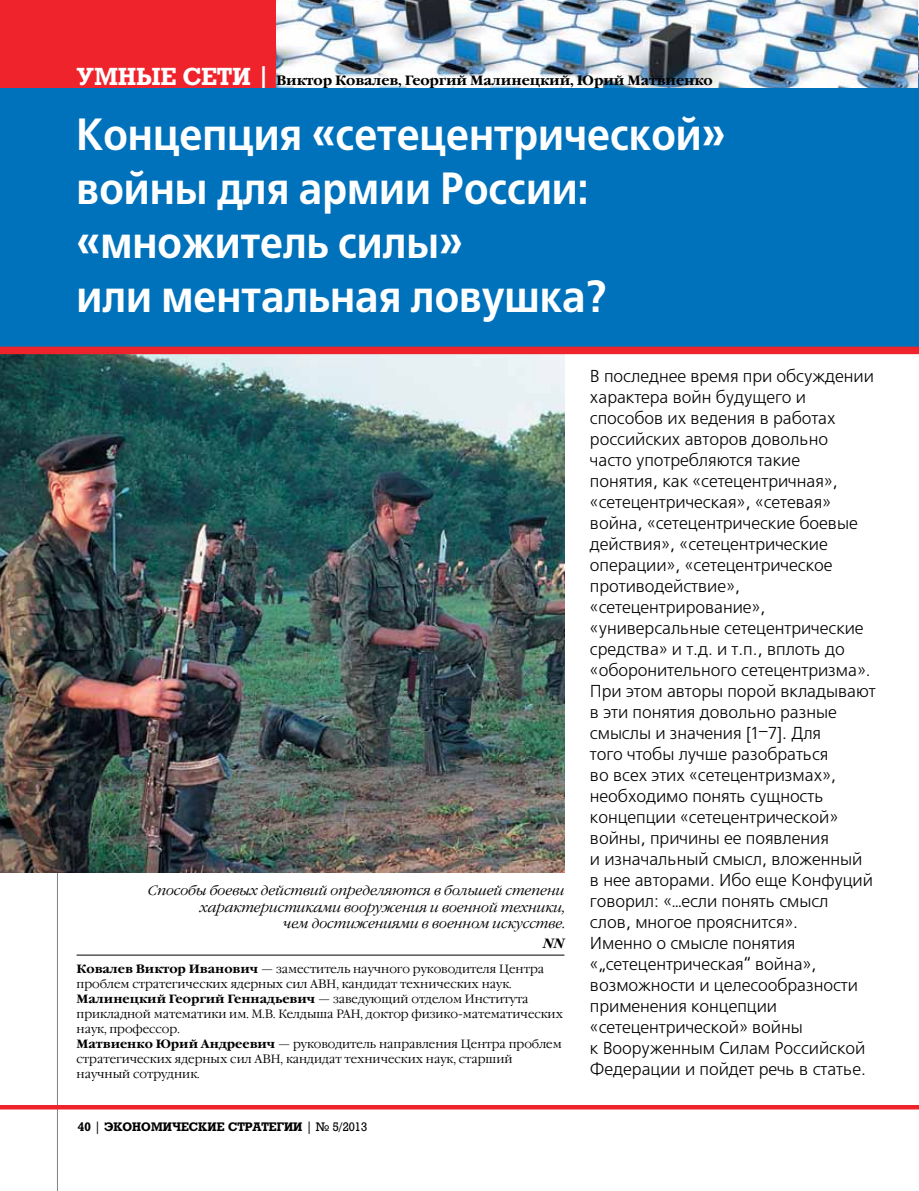
<style>
.page{position:relative;width:919px;height:1191px;background:#fff}
.page>*{position:absolute;margin:0;border:0;box-sizing:border-box;transform-origin:0 0}
.t1{font:700 45px/54px "Free Set C";color:#fff;scale:.9 1}
.t2{font:17.25px/21px "Free Set C";letter-spacing:-.005em;color:#000}
.t3{font:italic 300 13.5px/16.5px "Garamond C";color:#000;text-align:right}
.t4{font:700 13.5px "Garamond C";letter-spacing:-.005em;color:#000}
.t5{font:italic 700 13.5px "Garamond C";color:#000}
.t6{font:300 12px/15px "Garamond C";color:#000}
.t7{font:700 12px "Rodeo";color:#000}
.s1{font-family:"Rodeo";font-size:24px;color:#fff}
.s2{font-weight:700}
.s3{font-weight:400}
</style>
<div class="page">
<img style="left:275px;top:0;width:644px;height:88px">
<div style="left:0;top:0;width:275px;height:89px;background:#ee232c"></div>
<hr style="left:57px;top:88px;width:1px;height:1103px;background:#808285">
<hr style="left:0;top:1105px;width:918px;height:4px;background:#ee232c">
<div style="left:275px;top:74px;width:304px;height:14px;background:#fff"></div>
<hr style="left:0;top:88px;width:918px;height:1px;background:#808285">
<div style="left:0;top:89px;width:918px;height:260px;background:#0072bc"></div>
<hr style="left:77px;top:954px;width:487px;height:1px;background:#000">
<img style="left:0;top:354px;width:564px;height:519px">
<div style="left:0;top:347px;width:915px;height:7px;background:#ee232c"></div>
<p class="t4" style="left:77px;top:73px;width:637px"><span class="s1">УМНЫЕ СЕТИ |</span> Виктор Ковалев, Георгий Малинецкий, Юрий Матвиенко</p>
<h1 class="t1" style="left:77px;top:108px;width:722px">Концепция «сетецентрической» войны для армии России: «множитель силы»<br>или ментальная ловушка?</h1>
<p class="t3" style="left:148px;top:883px;width:418px">Способы боевых действий определяются в большей степени характеристиками вооружения и военной техники,<br>чем достижениями в военном искусстве.</p>
<p class="t5" style="left:543px;top:935px;width:22px">NN</p>
<p class="t6" style="left:77px;top:961px;width:488px"><span class="s2">Ковалев Виктор Иванович</span> — заместитель научного руководителя Центра проблем стратегических ядерных сил АВН, кандидат технических наук.<br><span class="s2">Малинецкий Георгий Геннадьевич</span> — заведующий отделом Института прикладной математики им. М.В. Келдыша РАН, доктор физико-математических наук, профессор.<br><span class="s2">Матвиенко Юрий Андреевич</span> — руководитель направления Центра проблем стратегических ядерных сил АВН, кандидат технических наук, старший научный сотрудник.</p>
<p class="t7" style="left:78px;top:1119px;width:291px">40 <span class="s3">|</span> ЭКОНОМИЧЕСКИЕ СТРАТЕГИИ <span class="s3">| № 5/2013</span></p>
<p class="t2" style="left:590px;top:367px;width:287px">В последнее время при обсуждении характера войн будущего и способов их ведения в работах российских авторов довольно<br>часто употребляются такие<br>понятия, как «сетецентричная», «сетецентрическая», «сетевая» война, «сетецентрические боевые действия», «сетецентрические операции», «сетецентрическое противодействие», «сетецентрирование», «универсальные сетецентрические средства» и т.д. и т.п., вплоть до «оборонительного сетецентризма».<br>При этом авторы порой вкладывают в эти понятия довольно разные смыслы и значения [1–7]. Для<br>того чтобы лучше разобраться<br>во всех этих «сетецентризмах», необходимо понять сущность концепции «сетецентрической» войны, причины ее появления<br>и изначальный смысл, вложенный в нее авторами. Ибо еще Конфуций говорил: «…если понять смысл<br>слов, многое прояснится».<br>Именно о смысле понятия «„сетецентрическая“ война», возможности и целесообразности применения концепции «сетецентрической» войны<br>к Вооруженным Силам Российской<br>Федерации и пойдет речь в статье.</p>
</div>
